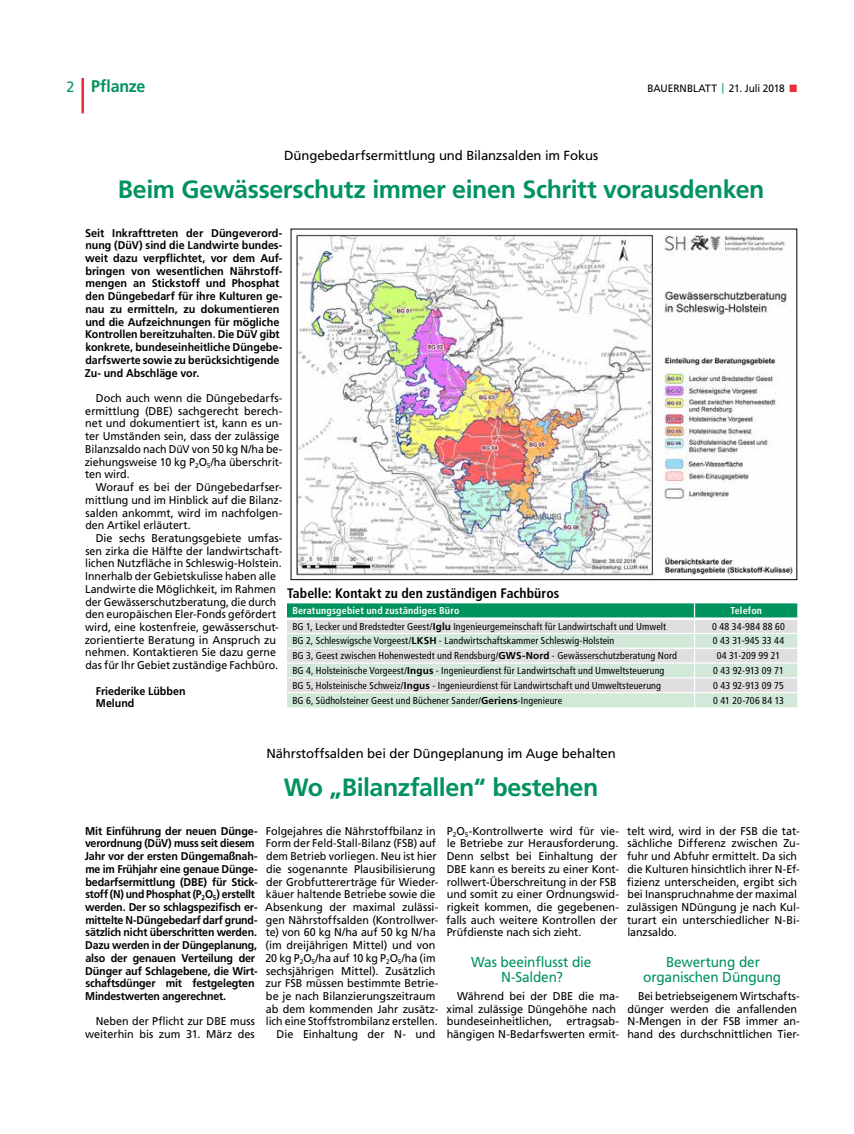
<style>
.page{position:relative;width:854px;height:1134px;background:#fff}
.page>*{position:absolute;margin:0;border:0;box-sizing:border-box;transform-origin:0 0}
.t1{font:700 25px "Frutiger LT Std";letter-spacing:-.015em;color:#00935d}
.t2{font:700 16.88px "Frutiger LT Std";letter-spacing:-.015em;color:#00935d;scale:.95 1}
.t3{font:14.38px/15px "Frutiger LT Std";letter-spacing:-.01em;color:#00935d;text-align:center;scale:.95 1}
.t4{font:700 condensed 13.75px "Frutiger LT Std";letter-spacing:.005em;color:#000}
.t5{font:13.12px "Frutiger LT Std";letter-spacing:-.005em;color:#000}
.t6{font:11.25px/12.8px "Frutiger LT Std";letter-spacing:-.005em;color:#000}
.t7{font:11.25px/12.8px "Frutiger LT Std";letter-spacing:-.005em;color:#000;text-align:right;scale:.95 1}
.t8{font:700 11.25px/12.8px "Frutiger LT Std";letter-spacing:-.01em;color:#000;scale:.96 1}
.t9{font:700 11.25px/12.8px "Frutiger LT Std";letter-spacing:-.01em;color:#000}
.t10{font:700 11.25px/12.8px "Frutiger LT Std";letter-spacing:-.01em;color:#000;scale:.95 1}
.t11{font:10.62px "Frutiger LT Std";letter-spacing:-.005em;color:#000;scale:.95 1}
.t12{font:condensed 10px "Frutiger LT Std";letter-spacing:.015em;color:#000}
.t13{font:700 condensed 10px "Frutiger LT Std";letter-spacing:.015em;color:#fff}
.s1{font-weight:400;font-size:15px}
.s2{color:#00935d}
.s3{color:#ec2d35}
.s4{font-weight:700;font-stretch:normal}
</style>
<div class="page">
<hr style="left:81px;top:78px;width:3px;height:35px;background:#ec2d35">
<img style="left:296px;top:234px;width:497px;height:343px">
<svg style="left:287px;top:603px;width:510px;height:104px;background:#bddacd"></svg>
<hr style="left:287px;top:617px;width:407px;height:3px;background:#fff">
<hr style="left:694px;top:617px;width:103px;height:3px;background:#fff">
<h2 class="t2" style="left:66px;top:76px;width:85px"><span class="s1">2</span> Pflanze</h2>
<p class="t11" style="left:647px;top:82px;width:159px">BAUERNBLATT <span class="s2">|</span> 21. Juli 2018 <span class="s3">■</span></p>
<p class="t5" style="left:284px;top:148px;width:316px">Düngebedarfsermittlung und Bilanzsalden im Fokus</p>
<h1 class="t1" style="left:118px;top:175px;width:648px">Beim Gewässerschutz immer einen Schritt vorausdenken</h1>
<p class="t9" style="left:85px;top:226px;width:199px">Seit Inkrafttreten der Düngeverord&shy;nung (DüV) sind die Landwirte bundes&shy;weit dazu verpflichtet, vor dem Auf&shy;bringen von wesentlichen Nährstoff&shy;mengen an Stickstoff und Phosphat den Düngebedarf für ihre Kulturen ge&shy;nau zu ermitteln, zu dokumentieren und die Aufzeichnungen für mögliche Kontrollen bereitzuhalten. Die DüV gibt konkrete, bundeseinheitliche Düngebe&shy;darfswerte sowie zu berücksichtigende Zu- und Abschläge vor.</p>
<p class="t6" style="left:85px;top:392px;width:199px;text-indent:11px">Doch auch wenn die Düngebedarfs&shy;ermittlung (DBE) sachgerecht berech&shy;net und dokumentiert ist, kann es un&shy;ter Umständen sein, dass der zulässige Bilanzsaldo nach DüV von 50 kg N/ha be&shy;ziehungsweise 10 kg P<sub>2</sub>O<sub>5</sub>/ha überschrit&shy;ten wird.</p>
<p class="t6" style="left:85px;top:481px;width:199px;text-align:justify;text-indent:10px">Worauf es bei der Düngebedarfser&shy;mittlung und im Hinblick auf die Bilanz&shy;salden ankommt, wird im nachfolgen&shy;den Artikel erläutert.</p>
<p class="t6" style="left:85px;top:532px;width:199px;text-indent:11px">Die sechs Beratungsgebiete umfas&shy;sen zirka die Hälfte der landwirtschaft&shy;lichen Nutzfläche in Schleswig-Holstein.<br>Innerhalb der Gebietskulisse haben alle Landwirte die Möglichkeit, im Rahmen der Gewässerschutzberatung, die durch den europäischen Eler-Fonds gefördert wird, eine kostenfreie, gewässerschut&shy;zorientierte Beratung in Anspruch zu nehmen. Kontaktieren Sie dazu gerne das für Ihr Gebiet zuständige Fachbüro.</p>
<p class="t10" style="left:96px;top:684px;width:96px">Friederike Lübben<br>Melund</p>
<p class="t4" style="left:287px;top:585px;width:274px">Tabelle: Kontakt zu den zuständigen Fachbüros</p>
<p class="t13" style="left:292px;top:605px;width:169px">Beratungsgebiet und zuständiges Büro</p>
<p class="t13" style="left:730px;top:605px;width:33px">Telefon</p>
<p class="t12" style="left:292px;top:620px;width:375px">BG 1, Lecker und Bredstedter Geest/<span class="s4">Iglu</span> Ingenieurgemeinschaft für Landwirtschaft und Umwelt</p>
<p class="t12" style="left:712px;top:620px;width:74px">0 48 34-984 88 60</p>
<p class="t12" style="left:292px;top:635px;width:324px">BG 2, Schleswigsche Vorgeest/<span class="s4">LKSH</span> - Landwirtschaftskammer Schleswig-Holstein</p>
<p class="t12" style="left:713px;top:635px;width:73px">0 43 31-945 33 44</p>
<p class="t12" style="left:292px;top:650px;width:386px">BG 3, Geest zwischen Hohenwestedt und Rendsburg/<span class="s4">GWS-Nord</span> - Gewässerschutzberatung Nord</p>
<p class="t12" style="left:717px;top:650px;width:65px">04 31-209 99 21</p>
<p class="t12" style="left:292px;top:665px;width:374px">BG 4, Holsteinische Vorgeest/<span class="s4">Ingus</span> - Ingenieurdienst für Landwirtschaft und Umweltsteuerung</p>
<p class="t12" style="left:713px;top:665px;width:72px">0 43 92-913 09 71</p>
<p class="t12" style="left:292px;top:679px;width:370px">BG 5, Holsteinische Schweiz/<span class="s4">Ingus</span> - Ingenieurdienst für Landwirtschaft und Umweltsteuerung</p>
<p class="t12" style="left:713px;top:679px;width:72px">0 43 92-913 09 75</p>
<p class="t12" style="left:292px;top:694px;width:271px">BG 6, Südholsteiner Geest und Büchener Sander/<span class="s4">Geriens</span>-Ingenieure</p>
<p class="t12" style="left:713px;top:694px;width:72px">0 41 20-706 84 13</p>
<p class="t5" style="left:266px;top:746px;width:351px">Nährstoffsalden bei der Düngeplanung im Auge behalten</p>
<h1 class="t1" style="left:284px;top:773px;width:316px">Wo „Bilanzfallen“ bestehen</h1>
<p class="t8" style="left:85px;top:824px;width:181px">Mit Einführung der neuen Dünge&shy;verordnung (DüV) muss seit diesem Jahr vor der ersten Düngemaßnah&shy;me im Frühjahr eine genaue Dünge&shy;bedarfsermittlung (DBE) für Stick&shy;stoff (N) und Phosphat (P<sub>2</sub>O<sub>5</sub>) erstellt werden. Der so schlagspezifisch er&shy;mittelte N-Düngebedarf darf grund&shy;sätzlich nicht überschritten werden.<br>Dazu werden in der Düngeplanung, also der genauen Verteilung der Dünger auf Schlagebene, die Wirt&shy;schaftsdünger mit festgelegten Mindestwerten angerechnet.</p>
<p class="t7" style="left:85px;top:1015px;width:180px">Neben der Pflicht zur DBE muss weiterhin bis zum 31. März des</p>
<p class="t7" style="left:265px;top:824px;width:184px">Folgejahres die Nährstoffbilanz in Form der Feld-Stall-Bilanz (FSB) auf dem Betrieb vorliegen. Neu ist hier die sogenannte Plausibilisierung der Grobfuttererträge für Wieder&shy;käuer haltende Betriebe sowie die Absenkung der maximal zulässi&shy;gen Nährstoffsalden (Kontrollwer&shy;te) von 60 kg N/ha auf 50 kg N/ha (im dreijährigen Mittel) und von 20 kg P<sub>2</sub>O<sub>5</sub>/ha auf 10 kg P<sub>2</sub>O<sub>5</sub>/ha (im sechsjährigen Mittel). Zusätzlich zur FSB müssen bestimmte Betrie&shy;be je nach Bilanzierungszeitraum ab dem kommenden Jahr zusätz&shy;lich eine Stoffstrombilanz erstellen.<br>Die Einhaltung der N- und</p>
<p class="t6" style="left:446px;top:824px;width:174px">P<sub>2</sub>O<sub>5</sub>-Kontrollwerte wird für vie&shy;le Betriebe zur Herausforderung.<br>Denn selbst bei Einhaltung der<br>DBE kann es bereits zu einer Kont&shy;rollwert-Überschreitung in der FSB und somit zu einer Ordnungswid&shy;rigkeit kommen, die gegebenen&shy;falls auch weitere Kontrollen der<br>Prüfdienste nach sich zieht.</p>
<p class="t3" style="left:471px;top:955px;width:128px">Was beeinflusst die<br>N-Salden?</p>
<p class="t6" style="left:447px;top:990px;width:174px;text-indent:11px">Während bei der DBE die ma&shy;ximal zulässige Düngehöhe nach bundeseinheitlichen,</p>
<p class="t6" style="left:447px;top:1015px;width:174px;text-align:right">ertragsab-<br>hängigen N-Bedarfswerten ermit-</p>
<p class="t6" style="left:627px;top:824px;width:174px">telt wird, wird in der FSB die tat&shy;sächliche Differenz zwischen Zu&shy;fuhr und Abfuhr ermittelt. Da sich die Kulturen hinsichtlich ihrer N-Ef&shy;fizienz unterscheiden, ergibt sich bei Inanspruchnahme der maximal zulässigen NDüngung je nach Kul&shy;turart ein unterschiedlicher N-Bi&shy;lanzsaldo.</p>
<p class="t3" style="left:643px;top:955px;width:147px">Bewertung der organischen Düngung</p>
<p class="t7" style="left:627px;top:990px;width:183px;text-align:left;text-indent:11px">Bei betriebseigenem Wirtschafts&shy;dünger werden die anfallenden<br>N-Mengen in der FSB immer an&shy;hand des durchschnittlichen Tier-</p>
</div>
